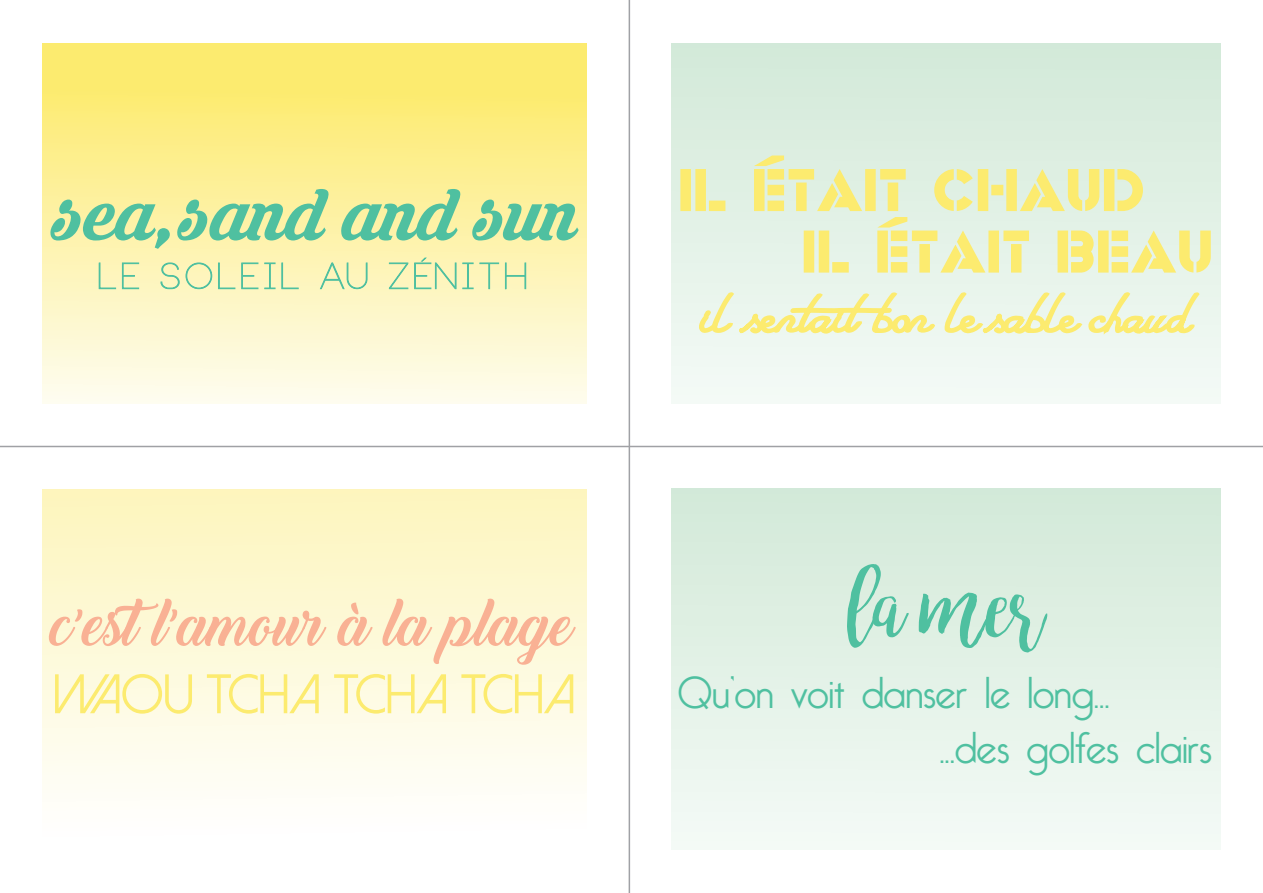
<style>
.page{position:relative;width:1263px;height:893px;background:#fff}
.page>*{position:absolute;margin:0;border:0;box-sizing:border-box;transform-origin:0 0}
.t1{font:93px "Krinkes Regular PERSONALUSE";color:#4fc0a0}
.t2{font:90px "bromello";color:#4fc0a0}
.t3{font:61.5px "Videopac";color:#fceb6f}
.t4{font:58.5px "Backto Black Demo";color:#f9b194}
.t5{font:55.5px "Dolce Vita";color:#fceb6f}
.t6{font:300 43.5px/55.7px "Bellerose";color:#4fc0a0}
</style>
<div class="page">
<div style="left:672px;top:43px;width:548px;height:361px;background:linear-gradient(to bottom,#d2e9d8,#f4faf6)"></div>
<div style="left:672px;top:489px;width:548px;height:360px;background:linear-gradient(to bottom,#d2e9d8,#f4faf6)"></div>
<hr style="left:0;top:446px;width:1263px;height:1px;background:#a0a1a5">
<hr style="left:629px;top:0;width:1px;height:893px;background:#a0a1a5">
<div style="left:43px;top:43px;width:544px;height:361px;background:linear-gradient(to bottom,#fce961,#fefced)"></div>
<div style="left:43px;top:489px;width:544px;height:361px;background:linear-gradient(to bottom,#fdf5bd,#fff)"></div>
<svg style="left:99px;top:262px;width:17px;height:27px"></svg>
<svg style="left:122px;top:262px;width:17px;height:27px"></svg>
<svg style="left:160px;top:262px;width:52px;height:27px"></svg>
<svg style="left:218px;top:262px;width:81px;height:27px;background:#e2ecb7"></svg>
<svg style="left:319px;top:262px;width:49px;height:28px"></svg>
<svg style="left:389px;top:257px;width:110px;height:33px;background:#e3ecb5"></svg>
<svg style="left:505px;top:262px;width:21px;height:28px"></svg>
<svg style="left:697px;top:290px;width:238px;height:46px;background:#f0f2c7"></svg>
<svg style="left:943px;top:290px;width:256px;height:73px"></svg>
<h1 class="t1" style="left:52px;top:153px;width:527px">sea,sand and sun</h1>
<h3 class="t3" style="left:680px;top:151px;width:469px">IL ÉTAIT CHAUD</h3>
<h3 class="t3" style="left:804px;top:212px;width:413px">IL ÉTAIT BEAU</h3>
<h3 class="t4" style="left:51px;top:592px;width:524px">c’estl’amour à la plage</h3>
<p class="t5" style="left:53px;top:666px;width:524px">WAOU TCHA TCHA TCHA</p>
<h2 class="t2" style="left:850px;top:553px;width:196px">la mer</h2>
<p class="t6" style="left:939px;top:666px;width:274px;text-indent:-261px">Qu’on voit danser le long...<br>...des golfes clairs</p>
</div>
